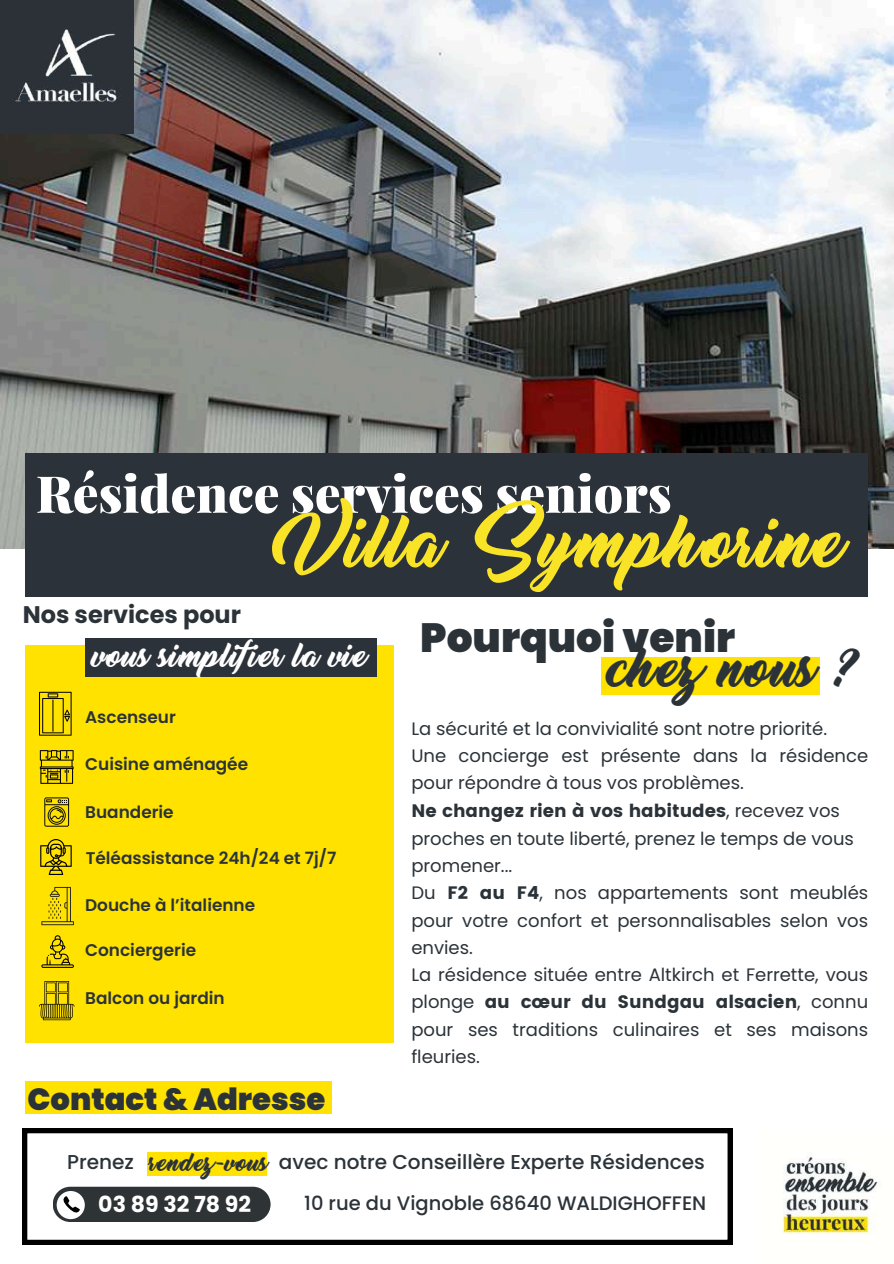
<style>
.page{position:relative;width:894px;height:1264px;background:#fff}
.page>*{position:absolute;margin:0;border:0;box-sizing:border-box;transform-origin:0 0}
.t1{font:58.5px "Thinking Of Betty";color:#f9e326}
.t2{font:900 51px "Playfair Display";color:#fff}
.t3{font:44.85px "Thinking Of Betty";color:#2b3339}
.t4{font:900 40.8px "Poppins";color:#2b3339}
.t5{font:900 30.6px "Poppins";color:#2b3339}
.t6{font:27px "Thinking Of Betty";color:#fff}
.t7{font:700 24px "Poppins";color:#2b3339}
.t8{font:700 22.05px "Poppins";color:#fff}
.t9{font:500 20.1px "Poppins";color:#2b3339}
.t10{font:500 19.5px "Poppins";color:#2b3339}
.t11{font:18px/27.3px "Poppins";color:#2b3339}
.t12{font:600 16.95px "Poppins";color:#2b3339}
.s1{font-style:inherit}
.s2{font-family:"Thinking Of Betty";font-weight:400}
</style>
<div class="page">
<img style="left:0;top:0;width:893px;height:548px">
<div style="left:25px;top:645px;width:369px;height:397px;background:#ffe200"></div>
<div style="left:25px;top:453px;width:842px;height:143px;background:#2c323a"></div>
<img style="left:782px;top:1157px;width:100px;height:77px">
<img style="left:0;top:0;width:134px;height:134px">
<div style="left:85px;top:638px;width:291px;height:38px;background:#2c323a"></div>
<div style="left:600px;top:657px;width:219px;height:37px;background:#ffe200"></div>
<div style="left:25px;top:1081px;width:306px;height:32px;background:#ffe200"></div>
<svg style="left:23px;top:1128px;width:708px;height:116px"></svg>
<div style="left:147px;top:1152px;width:119px;height:23px;background:#ffe200"></div>
<div style="left:53px;top:1186px;width:217px;height:35px;background:#2e3335;border-radius:18px"></div>
<div style="left:57px;top:1190px;width:28px;height:29px;background:#fff;border-radius:50%"></div>
<svg style="left:63px;top:1196px;width:17px;height:17px"></svg>
<svg style="left:39px;top:981px;width:35px;height:39px"></svg>
<svg style="left:39px;top:691px;width:33px;height:44px"></svg>
<svg style="left:40px;top:839px;width:32px;height:36px"></svg>
<svg style="left:40px;top:750px;width:34px;height:33px"></svg>
<svg style="left:41px;top:887px;width:33px;height:38px"></svg>
<svg style="left:44px;top:797px;width:25px;height:29px"></svg>
<svg style="left:41px;top:935px;width:33px;height:32px"></svg>
<h2 class="t2" style="left:36px;top:457px;width:637px">Résidence services seniors</h2>
<h1 class="t1" style="left:294px;top:523px;width:553px">Villa Symphorine</h1>
<h3 class="t7" style="left:23px;top:598px;width:220px">Nos services pour</h3>
<h3 class="t6" style="left:93px;top:646px;width:277px">vous simplifier la vie</h3>
<p class="t12" style="left:85px;top:705px;width:92px">Ascenseur</p>
<p class="t12" style="left:85px;top:751px;width:164px">Cuisine aménagée</p>
<p class="t12" style="left:85px;top:799px;width:90px">Buanderie</p>
<p class="t12" style="left:86px;top:846px;width:252px">Téléassistance 24h/24 et 7j/7</p>
<p class="t12" style="left:85px;top:893px;width:171px">Douche à l’italienne</p>
<p class="t12" style="left:85px;top:938px;width:112px">Conciergerie</p>
<p class="t12" style="left:85px;top:986px;width:141px">Balcon ou jardin</p>
<h3 class="t5" style="left:28px;top:1077px;width:299px">Contact &amp; Adresse</h3>
<h3 class="t4" style="left:420px;top:609px;width:316px">Pourquoi venir</h3>
<h3 class="t3" style="left:610px;top:653px;width:249px">chez nous ?</h3>
<p class="t11" style="left:411px;top:715px;width:458px">La sécurité et la convivialité sont notre priorité.<br>Une concierge est présente dans la résidence pour répondre à tous vos problèmes.<br><span class="s1">Ne changez rien à vos habitudes</span>, recevez vos proches en toute liberté, prenez le temps de vous promener...<br>Du <span class="s1">F2 au F4</span>, nos appartements sont meublés pour votre confort et personnalisables selon vos envies.<br>La résidence située entre Altkirch et Ferrette, vous plonge <span class="s1">au cœur du Sundgau alsacien</span>, connu pour ses traditions culinaires et ses maisons fleuries.</p>
<p class="t9" style="left:150px;top:1148px;width:556px"><span class="s2">rendez-vous</span> avec notre Conseillère Experte Résidences</p>
<p class="t10" style="left:304px;top:1189px;width:403px">10 rue du Vignoble 68640 WALDIGHOFFEN</p>
<p class="t9" style="left:67px;top:1148px;width:68px">Prenez</p>
<p class="t8" style="left:98px;top:1188px;width:154px">03 89 32 78 92</p>
</div>
